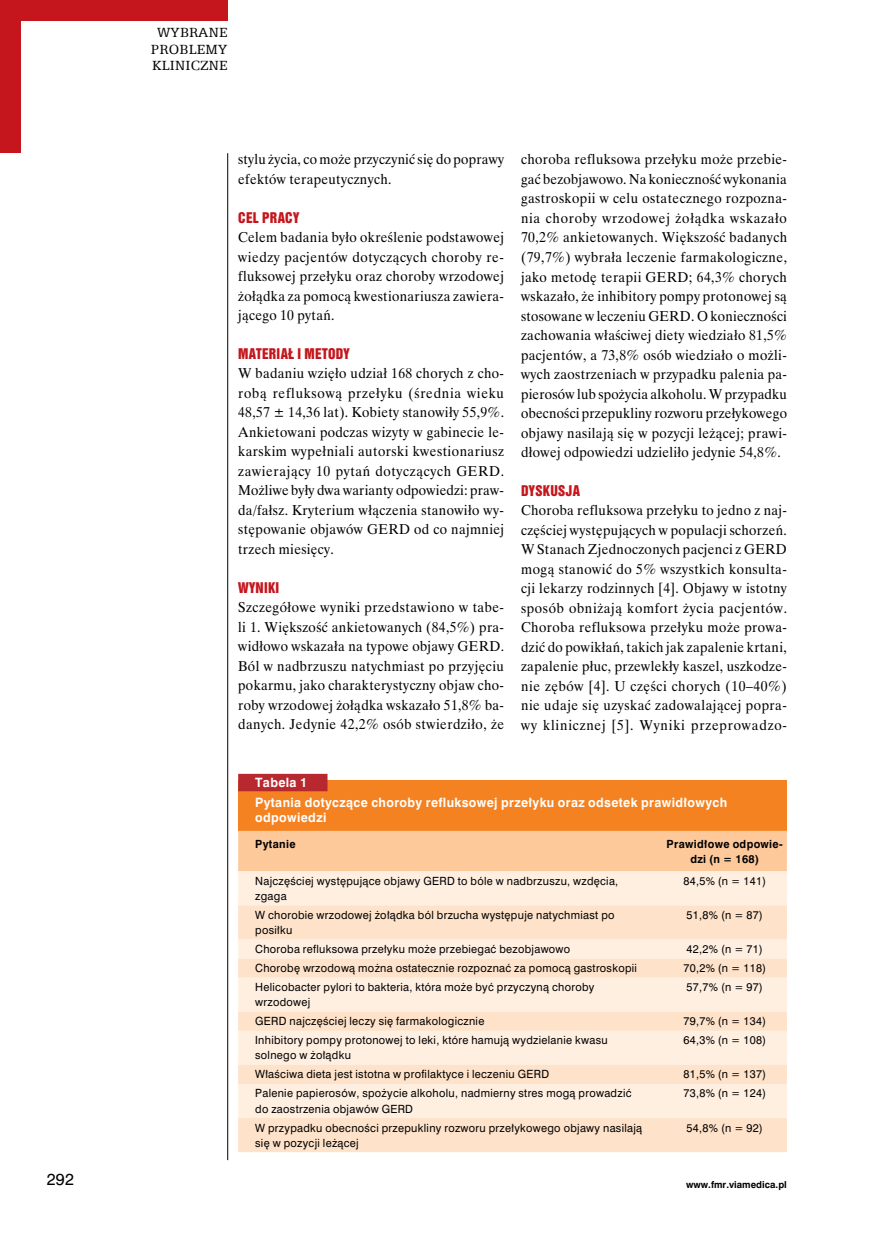
<style>
.page{position:relative;width:872px;height:1234px;background:#fff}
.page>*{position:absolute;margin:0;border:0;box-sizing:border-box;transform-origin:0 0}
.t1{font:15px/16.5px "Egyptian 505 EU";letter-spacing:.015em;color:#000;text-align:center}
.t2{font:15px "Swis 721 PL";color:#000}
.t3{font:14.25px/19.5px "Time Ibis EE";letter-spacing:.025em;color:#000;text-align:justify;scale:.95 1}
.t4{font:13.5px "Swis 921 EU";letter-spacing:.025em;color:#c4161c}
.t5{font:700 12px/20.4px "Swis 721 PL";letter-spacing:.03em;color:#fff}
.t6{font:10.5px/15px "Swis 721 PL";letter-spacing:.03em;color:#000}
.t7{font:700 10.5px/15px "Swis 721 PL";letter-spacing:.03em;color:#000;text-align:center}
.t8{font:700 9px "Swis 721 PL";color:#000}
</style>
<div class="page">
<hr style="left:227px;top:153px;width:1px;height:1006px;background:#000">
<div style="left:0;top:0;width:227px;height:21px;background:#c4161c"></div>
<div style="left:0;top:0;width:21px;height:153px;background:#c4161c"></div>
<div style="left:238px;top:780px;width:549px;height:50px;background:#f58220"></div>
<div style="left:238px;top:830px;width:549px;height:41px;background:#fdc99b"></div>
<div style="left:238px;top:871px;width:549px;height:34px;background:#ffefe1"></div>
<svg style="left:238px;top:905px;width:549px;height:246px;background:#fee8d5"></svg>
<div style="left:238px;top:773px;width:89px;height:18px;background:#b8292f"></div>
<p class="t1" style="left:151px;top:24px;width:78px">WYBRANE<br>PROBLEMY<br>KLINICZNE</p>
<p class="t3" style="left:238px;top:150px;width:281px">stylu życia, co może przyczynić się do poprawy efektów terapeutycznych.</p>
<p class="t4" style="left:238px;top:208px;width:63px">CEL PRACY</p>
<p class="t3" style="left:238px;top:227px;width:281px">Celem badania było określenie podstawowej wiedzy pacjentów dotyczących choroby re&shy;fluksowej przełyku oraz choroby wrzodowej żołądka za pomocą kwestionariusza zawiera&shy;jącego 10 pytań.</p>
<p class="t4" style="left:238px;top:344px;width:113px">MATERIAŁ I METODY</p>
<p class="t3" style="left:238px;top:363px;width:281px">W badaniu wzięło udział 168 chorych z cho&shy;robą refluksową przełyku (średnia wieku 48,57 ± 14,36 lat). Kobiety stanowiły 55,9%.<br>Ankietowani podczas wizyty w gabinecie le&shy;karskim wypełniali autorski kwestionariusz zawierający 10 pytań dotyczących GERD.<br>Możliwe były dwa warianty odpowiedzi: praw&shy;da/fałsz. Kryterium włączenia stanowiło wy&shy;stępowanie objawów GERD od co najmniej trzech miesięcy.</p>
<p class="t4" style="left:238px;top:578px;width:42px">WYNIKI</p>
<p class="t3" style="left:238px;top:597px;width:281px">Szczegółowe wyniki przedstawiono w tabe&shy;li 1. Większość ankietowanych (84,5%) pra&shy;widłowo wskazała na typowe objawy GERD.<br>Ból w nadbrzuszu natychmiast po przyjęciu pokarmu, jako charakterystyczny objaw cho&shy;roby wrzodowej żołądka wskazało 51,8% ba&shy;danych. Jedynie 42,2% osób stwierdziło, że</p>
<p class="t3" style="left:521px;top:150px;width:281px">choroba refluksowa przełyku może przebie&shy;gać bezobjawowo. Na konieczność wykonania gastroskopii w celu ostatecznego rozpozna&shy;nia choroby wrzodowej żołądka wskazało 70,2% ankietowanych. Większość badanych (79,7%) wybrała leczenie farmakologiczne, jako metodę terapii GERD; 64,3% chorych wskazało, że inhibitory pompy protonowej są stosowane w leczeniu GERD. O konieczności zachowania właściwej diety wiedziało 81,5% pacjentów, a 73,8% osób wiedziało o możli&shy;wych zaostrzeniach w przypadku palenia pa&shy;pierosów lub spożycia alkoholu. W przypadku obecności przepukliny rozworu przełykowego objawy nasilają się w pozycji leżącej; prawi&shy;dłowej odpowiedzi udzieliło jedynie 54,8%.</p>
<p class="t4" style="left:521px;top:481px;width:60px">DYSKUSJA</p>
<p class="t3" style="left:521px;top:500px;width:281px">Choroba refluksowa przełyku to jedno z naj&shy;częściej występujących w populacji schorzeń.<br>W Stanach Zjednoczonych pacjenci z GERD mogą stanowić do 5% wszystkich konsulta&shy;cji lekarzy rodzinnych [4]. Objawy w istotny sposób obniżają komfort życia pacjentów.<br>Choroba refluksowa przełyku może prowa&shy;dzić do powikłań, takich jak zapalenie krtani, zapalenie płuc, przewlekły kaszel, uszkodze&shy;nie zębów [4]. U części chorych (10–40%) nie udaje się uzyskać zadowalającej popra&shy;wy klinicznej [5]. Wyniki przeprowadzo-</p>
<p class="t5" style="left:255px;top:771px;width:473px">Tabela 1<br>Pytania dotyczące choroby refluksowej przełyku oraz odsetek prawidłowych</p>
<p class="t5" style="left:255px;top:807px;width:73px">odpowiedzi</p>
<p class="t7" style="left:255px;top:836px;width:42px">Pytanie</p>
<p class="t7" style="left:666px;top:836px;width:118px">Prawidłowe odpowie&shy;dzi (n = 168)</p>
<p class="t6" style="left:255px;top:873px;width:364px">Najczęściej występujące objawy GERD to bóle w nadbrzuszu, wzdęcia, zgaga</p>
<p class="t6" style="left:683px;top:873px;width:84px">84,5% (n = 141)</p>
<p class="t6" style="left:255px;top:907px;width:361px">W chorobie wrzodowej żołądka ból brzucha występuje natychmiast po posiłku</p>
<p class="t6" style="left:686px;top:907px;width:78px">51,8% (n = 87)</p>
<p class="t6" style="left:255px;top:941px;width:316px">Choroba refluksowa przełyku może przebiegać bezobjawowo</p>
<p class="t6" style="left:686px;top:941px;width:78px">42,2% (n = 71)</p>
<p class="t6" style="left:255px;top:960px;width:383px">Chorobę wrzodową można ostatecznie rozpoznać za pomocą gastroskopii</p>
<p class="t6" style="left:683px;top:960px;width:84px">70,2% (n = 118)</p>
<p class="t6" style="left:255px;top:979px;width:341px">Helicobacter pylori to bakteria, która może być przyczyną choroby wrzodowej</p>
<p class="t6" style="left:686px;top:979px;width:78px">57,7% (n = 97)</p>
<p class="t6" style="left:255px;top:1013px;width:231px">GERD najczęściej leczy się farmakologicznie</p>
<p class="t6" style="left:683px;top:1013px;width:84px">79,7% (n = 134)</p>
<p class="t6" style="left:255px;top:1032px;width:354px">Inhibitory pompy protonowej to leki, które hamują wydzielanie kwasu solnego w żołądku</p>
<p class="t6" style="left:683px;top:1032px;width:84px">64,3% (n = 108)</p>
<p class="t6" style="left:255px;top:1066px;width:295px">Właściwa dieta jest istotna w profilaktyce i leczeniu GERD</p>
<p class="t6" style="left:683px;top:1066px;width:84px">81,5% (n = 137)</p>
<p class="t6" style="left:255px;top:1085px;width:378px">Palenie papierosów, spożycie alkoholu, nadmierny stres mogą prowadzić do zaostrzenia objawów GERD</p>
<p class="t6" style="left:683px;top:1085px;width:84px">73,8% (n = 124)</p>
<p class="t6" style="left:255px;top:1119px;width:388px">W przypadku obecności przepukliny rozworu przełykowego objawy nasilają się w pozycji leżącej</p>
<p class="t6" style="left:686px;top:1119px;width:78px">54,8% (n = 92)</p>
<p class="t2" style="left:47px;top:1169px;width:29px">292</p>
<p class="t8" style="left:686px;top:1178px;width:102px">www.fmr.viamedica.pl</p>
</div>
